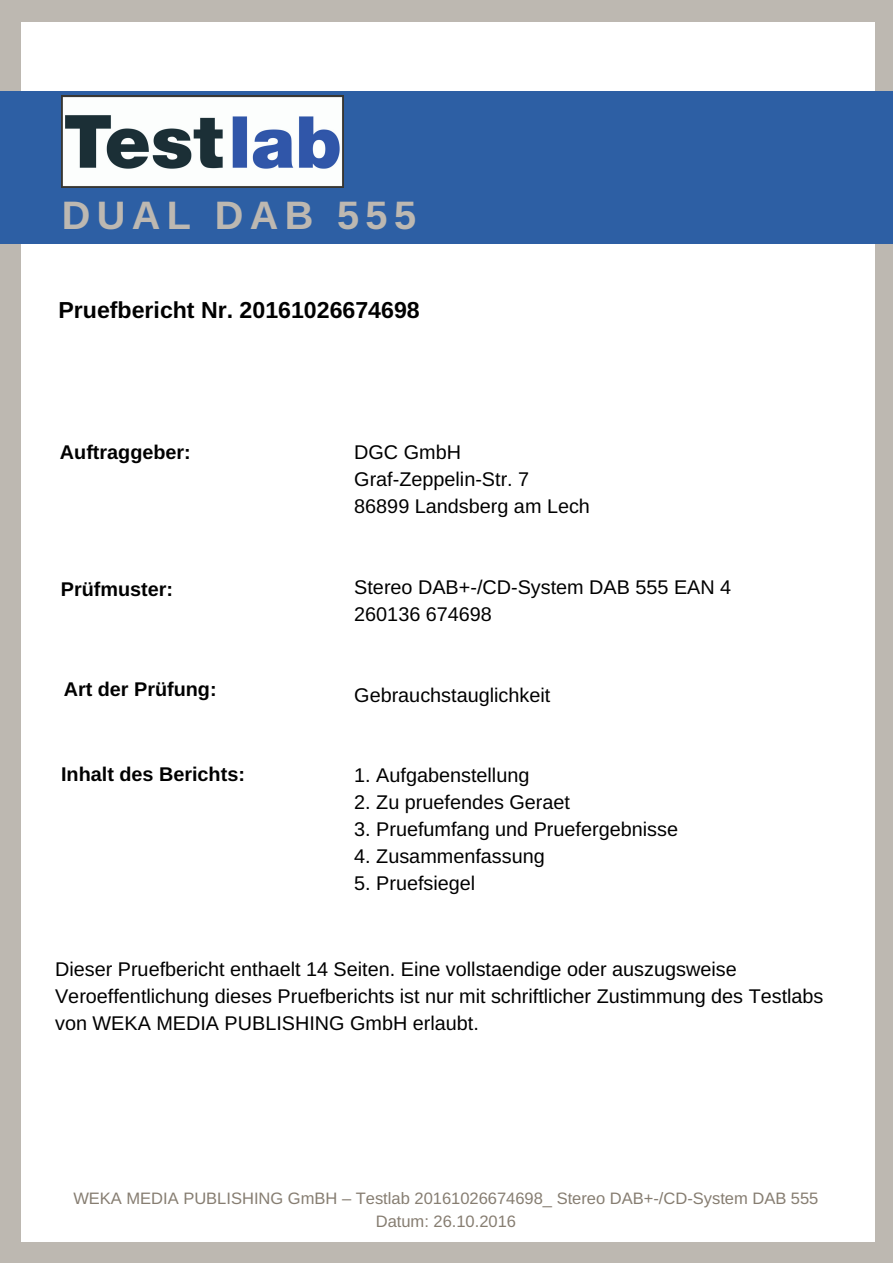
<style>
.page{position:relative;width:893px;height:1263px;background:#fff}
.page>*{position:absolute;margin:0;border:0;box-sizing:border-box;transform-origin:0 0}
.t1{font:700 39.6px "Arimo";letter-spacing:.16em;color:#bdb8b1}
.t2{font:700 23.1px "Arimo";color:#000}
.t3{font:19.8px/27px "Arimo";color:#000}
.t4{font:700 19.8px "Arimo";color:#000}
.t5{font:16.5px/22.5px "Arimo";color:#867d71;text-align:center}
</style>
<div class="page">
<div style="left:875px;top:1242px;width:17px;height:20px;background:#bdb8b1"></div>
<div style="left:0;top:20px;width:20px;height:1224px;background:#bdb8b1"></div>
<div style="left:0;top:1242px;width:20px;height:20px;background:#bdb8b1"></div>
<div style="left:875px;top:20px;width:17px;height:1224px;background:#bdb8b1"></div>
<div style="left:19px;top:1242px;width:857px;height:20px;background:#bdb8b1"></div>
<div style="left:875px;top:0;width:17px;height:21px;background:#bdb8b1"></div>
<div style="left:0;top:0;width:20px;height:21px;background:#bdb8b1"></div>
<div style="left:19px;top:0;width:857px;height:21px;background:#bdb8b1"></div>
<div style="left:0;top:91px;width:892px;height:153px;background:#2d5fa4"></div>
<img style="left:62px;top:96px;width:281px;height:92px">
<h1 class="t1" style="left:62px;top:194px;width:356px">DUAL DAB 555</h1>
<p class="t2" style="left:58px;top:297px;width:363px">Pruefbericht Nr. 20161026674698</p>
<p class="t4" style="left:60px;top:441px;width:132px">Auftraggeber:</p>
<p class="t3" style="left:354px;top:438px;width:237px">DGC GmbH<br>Graf-Zeppelin-Str. 7<br>86899 Landsberg am Lech</p>
<p class="t4" style="left:61px;top:578px;width:114px">Prüfmuster:</p>
<p class="t3" style="left:354px;top:573px;width:378px">Stereo DAB+-/CD-System DAB 555 EAN 4<br>260136 674698</p>
<p class="t4" style="left:64px;top:678px;width:154px">Art der Prüfung:</p>
<p class="t3" style="left:354px;top:681px;width:197px">Gebrauchstauglichkeit</p>
<p class="t4" style="left:61px;top:763px;width:185px">Inhalt des Berichts:</p>
<p class="t3" style="left:354px;top:762px;width:177px">1. Aufgabenstellung</p>
<p class="t3" style="left:354px;top:789px;width:217px">2. Zu pruefendes Geraet</p>
<p class="t3" style="left:354px;top:816px;width:325px">3. Pruefumfang und Pruefergebnisse</p>
<p class="t3" style="left:354px;top:843px;width:192px">4. Zusammenfassung</p>
<p class="t3" style="left:354px;top:870px;width:123px">5. Pruefsiegel</p>
<p class="t3" style="left:55px;top:955px;width:770px">Dieser Pruefbericht enthaelt 14 Seiten. Eine vollstaendige oder auszugsweise<br>Veroeffentlichung dieses Pruefberichts ist nur mit schriftlicher Zustimmung des Testlabs von WEKA MEDIA PUBLISHING GmbH erlaubt.</p>
<p class="t5" style="left:73px;top:1187px;width:746px">WEKA MEDIA PUBLISHING GmBH – Testlab 20161026674698_ Stereo DAB+-/CD-System DAB 555<br>Datum: 26.10.2016</p>
</div>
